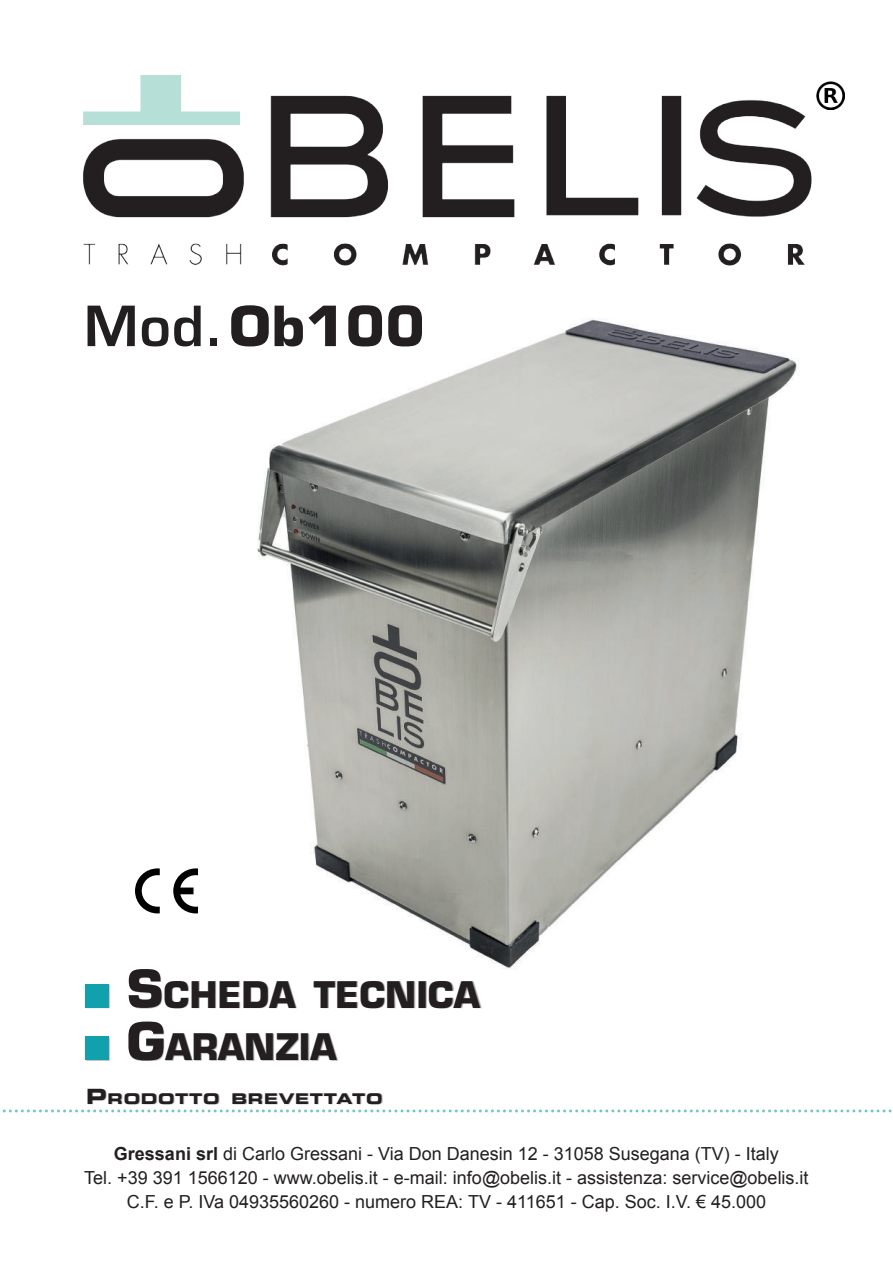
<style>
.page{position:relative;width:893px;height:1263px;background:#fff}
.page>*{position:absolute;margin:0;border:0;box-sizing:border-box;transform-origin:0 0}
.t1{font:700 54px "Eurostile";letter-spacing:.02em;color:#231f20}
.t2{font:700 35.7px "Eurostile";color:#231f20}
.t3{font:18px/24px "Arial";color:#231f20;text-align:center}
.t4{font:14.7px "Eurostile Bold Extended Two";letter-spacing:.055em;color:#231f20}
.s1{font-weight:600}
.s2{font-family:"Arial";font-weight:400;font-size:51px;color:#11a1ad}
.s3{font-size:51px}
.s4{font-size:21px}
.s5{font-weight:700}
</style>
<div class="page">
<img style="left:137px;top:319px;width:662px;height:690px">
<div style="left:86px;top:970px;width:395px;height:91px;background:#231f20;opacity:.35"></div>
<img style="left:83px;top:75px;width:749px;height:191px">
<svg style="left:135px;top:868px;width:25px;height:45px"></svg>
<svg style="left:173px;top:868px;width:25px;height:45px"></svg>
<img style="left:816px;top:81px;width:28px;height:28px">
<div style="left:88px;top:1089px;width:294px;height:16px;background:#231f20;opacity:.35"></div>
<svg style="left:2px;top:1109px;width:890px;height:3px"></svg>
<h1 class="t1" style="left:84px;top:296px;width:342px"><span class="s1">Mod.</span>Ob100</h1>
<h2 class="t2" style="left:82px;top:974px;width:400px"><span class="s2">■</span> <span class="s3">S</span>CHEDA TECNICA</h2>
<h2 class="t2" style="left:82px;top:1027px;width:256px"><span class="s2">■</span> <span class="s3">G</span>ARANZIA</h2>
<p class="t4" style="left:86px;top:1090px;width:298px"><span class="s4">P</span>RODOTTO BREVETTATO</p>
<p class="t3" style="left:84px;top:1142px;width:726px"><span class="s5">Gressani srl</span> di Carlo Gressani - Via Don Danesin 12 - 31058 Susegana (TV) - Italy<br>Tel. +39 391 1566120 - www.obelis.it - e-mail: info@obelis.it - assistenza: service@obelis.it<br>C.F. e P. IVa 04935560260 - numero REA: TV - 411651 - Cap. Soc. I.V. € 45.000</p>
</div>
